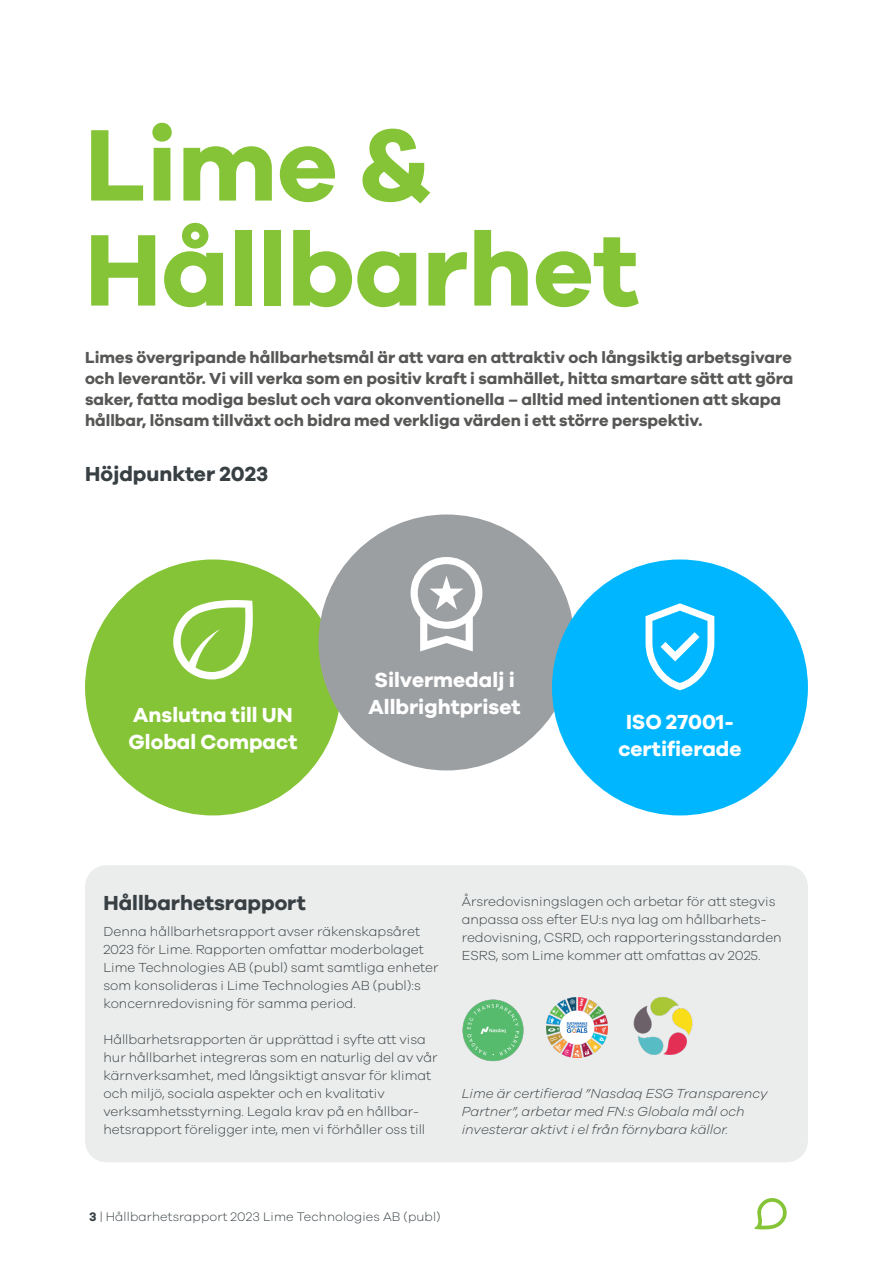
<style>
.page{position:relative;width:893px;height:1263px;background:#fff}
.page>*{position:absolute;margin:0;border:0;box-sizing:border-box;transform-origin:0 0}
.Huvudrubrik_mörkgrön{font:700 105px/105px "Galano Grotesque";color:#85c436}
.Rubrik_2{font:700 21px/27px "Galano Grotesque";color:#fff}
.Rubrik_2-2{font:700 21px "Galano Grotesque";color:#384044}
.Ingress{font:700 16.5px/21px "Galano Grotesque";color:#575856}
.Brödtext{font:300 13.5px/18px "Galano Grotesque";color:#384044}
.Brödtext-2{font:italic 300 13.5px/18px "Galano Grotesque";color:#384044}
.t1{font:300 12.75px "Galano Grotesque";letter-spacing:.01em;color:#384044}
.s1{font-weight:700}
</style>
<div class="page">
<svg style="left:754px;top:1198px;width:33px;height:31px"></svg>
<div style="left:85px;top:865px;width:723px;height:297px;background:#ebecec;border-radius:21px"></div>
<img style="left:463px;top:1000px;width:60px;height:61px">
<img style="left:547px;top:997px;width:60px;height:61px">
<img style="left:633px;top:997px;width:60px;height:58px">
<div style="left:85px;top:559px;width:256px;height:256px;background:#85c436;border-radius:50%"></div>
<div style="left:318px;top:514px;width:256px;height:256px;background:#9c9fa1;border-radius:50%"></div>
<div style="left:552px;top:559px;width:256px;height:256px;background:#00b7ff;border-radius:50%"></div>
<svg style="left:411px;top:557px;width:71px;height:94px"></svg>
<svg style="left:173px;top:600px;width:80px;height:79px"></svg>
<svg style="left:645px;top:603px;width:69px;height:87px"></svg>
<p class="Huvudrubrik_mörkgrön" style="left:85px;top:109px;width:555px">Lime &amp;<br>Hållbarhet</p>
<p class="Ingress" style="left:85px;top:346px;width:710px">Limes övergripande hållbarhetsmål är att vara en attraktiv och långsiktig arbetsgivare och leverantör. Vi vill verka som en positiv kraft i samhället, hitta smartare sätt att göra saker, fatta modiga beslut och vara okonventionella – alltid med intentionen att skapa hållbar, lönsam tillväxt och bidra med verkliga värden i ett större perspektiv.</p>
<p class="Rubrik_2-2" style="left:85px;top:460px;width:185px">Höjdpunkter 2023</p>
<p class="Rubrik_2" style="left:129px;top:701px;width:170px">Anslutna till UN<br>Global Compact</p>
<p class="Rubrik_2" style="left:369px;top:665px;width:153px">Silvermedalj i<br>Allbrightpriset</p>
<p class="Rubrik_2" style="left:618px;top:708px;width:125px;text-align:center">ISO 27001- certifierade</p>
<p class="Rubrik_2-2" style="left:103px;top:889px;width:204px">Hållbarhetsrapport</p>
<p class="Brödtext" style="left:103px;top:922px;width:337px">Denna hållbarhetsrapport avser räkenskapsåret 2023 för Lime. Rapporten omfattar moderbolaget Lime Technologies AB (publ) samt samtliga enheter som konsolideras i Lime Technologies AB (publ):s koncernredovisning för samma period.</p>
<p class="Brödtext" style="left:103px;top:1030px;width:336px">Hållbarhetsrapporten är upprättad i syfte att visa hur hållbarhet integreras som en naturlig del av vår kärnverksamhet, med långsiktigt ansvar för klimat och miljö, sociala aspekter och en kvalitativ verksamhetsstyrning. Legala krav på en hållbar&shy;hetsrapport föreligger inte, men vi förhåller oss till</p>
<p class="Brödtext" style="left:462px;top:891px;width:321px">Årsredovisningslagen och arbetar för att stegvis anpassa oss efter EU:s nya lag om hållbarhets&shy;redovisning, CSRD, och rapporteringsstandarden ESRS, som Lime kommer att omfattas av 2025.</p>
<p class="Brödtext-2" style="left:462px;top:1083px;width:307px">Lime är certifierad ”Nasdaq ESG Transparency<br>Partner”, arbetar med FN:s Globala mål och investerar aktivt i el från förnybara källor.</p>
<p class="t1" style="left:89px;top:1209px;width:353px"><span class="s1">3</span> | Hållbarhetsrapport 2023 Lime Technologies AB (publ)</p>
</div>
